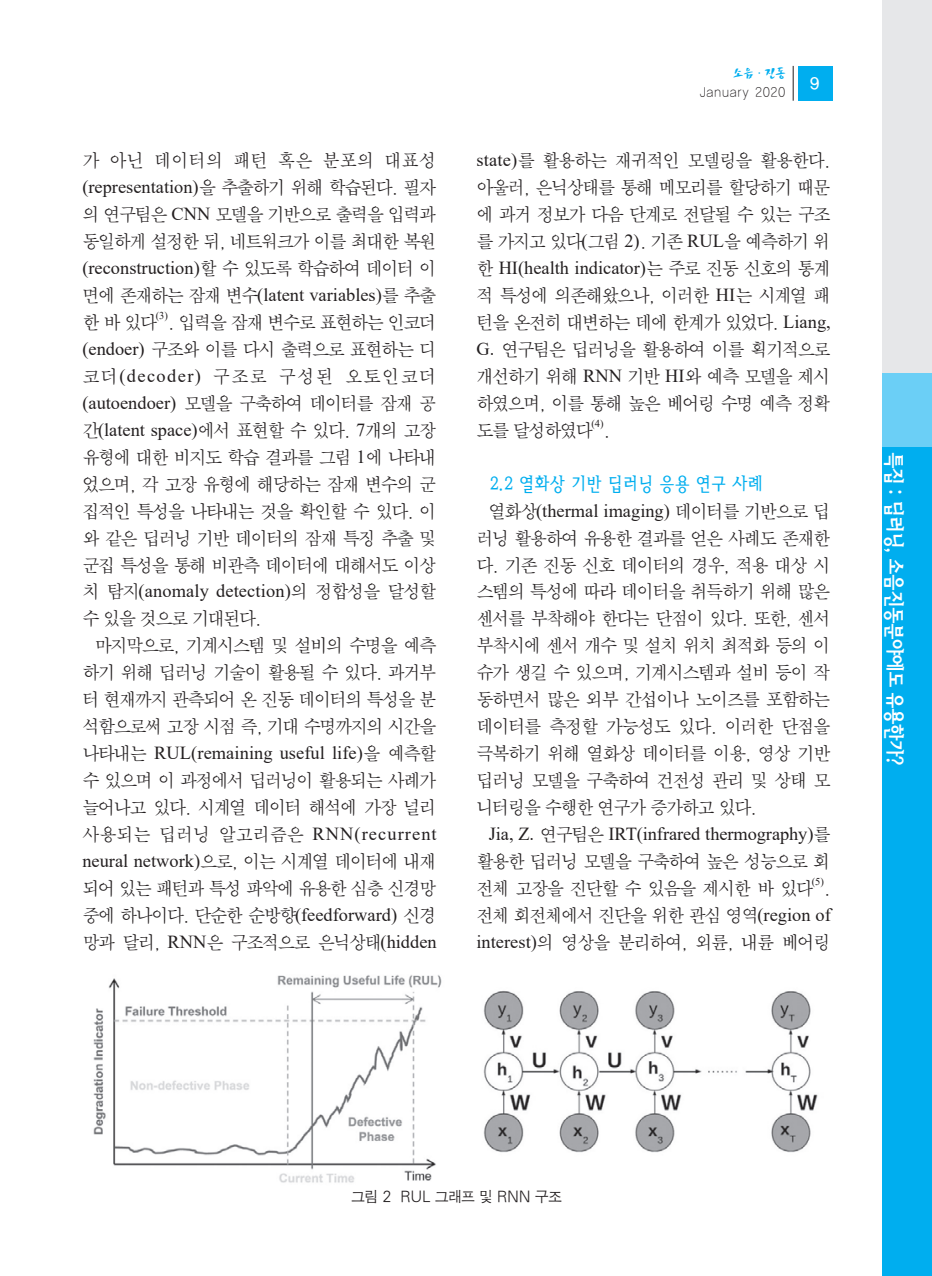
<style>
.page{position:relative;width:932px;height:1276px;background:#fff}
.page>*{position:absolute;margin:0;border:0;box-sizing:border-box;transform-origin:0 0}
.t1{font:21px "Bird M";letter-spacing:-.155em;color:#fff;scale:.9 1}
.t2{font:19.25px "Bird L";letter-spacing:-.115em;color:#00aeef;scale:.9 1}
.t3{font:18.38px/26.9px "SM Amu";letter-spacing:-.1em;color:#231f20;text-align:justify;scale:.95 1}
.t4{font:18.38px "Times New Roman";color:#231f20}
.t5{font:18.38px "Times New Roman";letter-spacing:.06em;color:#231f20}
.t6{font:18.38px "SM Amu";letter-spacing:.065em;color:#231f20;scale:.95 1}
.t7{font:15.75px "YGO13";color:#fff}
.t8{font:14.88px "SM Ago J";letter-spacing:-.065em;color:#231f20;scale:.95 1}
.t9{font:13.12px/18.9px "YGO11";letter-spacing:.005em;color:#231f20;text-align:right;scale:.9 1}
.t10{font:10.5px "Times New Roman";color:#231f20}
.s1{font-family:"Times New Roman"}
.s2{font-family:"SM Amu"}
.s3{font-family:"San Da B";color:#00aeef}
</style>
<div class="page">
<div style="left:797px;top:66px;width:35px;height:35px;background:#00aeef"></div>
<hr style="left:792px;top:66px;width:1px;height:35px;background:#231f20">
<div style="left:882px;top:0;width:50px;height:373px;background:#e6e7e9"></div>
<div style="left:882px;top:373px;width:50px;height:74px;background:#6bcff6"></div>
<div style="left:882px;top:447px;width:50px;height:828px;background:#00aeef"></div>
<img style="left:93px;top:975px;width:725px;height:208px">
<p class="t3" style="left:82px;top:148px;width:374px">가 아닌 데이터의 패턴 혹은 분포의 대표성 <span class="s1">(representation)</span>을 추출하기 위해 학습된다. 필자 의 연구팀은 <span class="s1">CNN</span> 모델을 기반으로 출력을 입력과 동일하게 설정한 뒤, 네트워크가 이를 최대한 복원 <span class="s1">(reconstruction)</span>할 수 있도록 학습하여 데이터 이 면에 존재하는 잠재 변수<span class="s1">(latent variables)</span>를 추출 한바있다</p>
<p class="t10" style="left:156px;top:308px;width:14px">(3)</p>
<p class="t3" style="left:168px;top:310px;width:284px">. 입력을 잠재 변수로 표현하는 인코더</p>
<p class="t3" style="left:82px;top:337px;width:374px"><span class="s1">(endoer)</span> 구조와 이를 다시 출력으로 표현하는 디</p>
<p class="t6" style="left:82px;top:368px;width:374px">코더<span class="s1">(decoder)</span> 구조로 구성된 오토인코더</p>
<p class="t3" style="left:82px;top:391px;width:374px"><span class="s1">(autoendoer)</span> 모델을 구축하여 데이터를 잠재 공</p>
<p class="t3" style="left:82px;top:418px;width:374px">간<span class="s1">(latent space)</span>에서 표현할 수 있다. <span class="s1">7</span>개의 고장</p>
<p class="t3" style="left:82px;top:445px;width:374px">유형에 대한 비지도 학습 결과를 그림 <span class="s1">1</span>에 나타내</p>
<p class="t3" style="left:82px;top:471px;width:374px">었으며, 각 고장 유형에 해당하는 잠재 변수의 군</p>
<p class="t3" style="left:82px;top:498px;width:374px">집적인 특성을 나타내는 것을 확인할 수 있다. 이</p>
<p class="t3" style="left:82px;top:525px;width:374px">와 같은 딥러닝 기반 데이터의 잠재 특징 추출 및</p>
<p class="t3" style="left:82px;top:552px;width:374px">군집 특성을 통해 비관측 데이터에 대해서도 이상</p>
<p class="t4" style="left:82px;top:578px;width:356px"><span class="s2">치 탐지</span>(anomaly detection)<span class="s2">의 정합성을 달성할</span></p>
<p class="t3" style="left:82px;top:606px;width:190px">수 있을 것으로 기대된다.</p>
<p class="t3" style="left:95px;top:633px;width:361px">마지막으로, 기계시스템 및 설비의 수명을 예측</p>
<p class="t3" style="left:82px;top:660px;width:374px">하기 위해 딥러닝 기술이 활용될 수 있다. 과거부</p>
<p class="t3" style="left:82px;top:687px;width:374px">터 현재까지 관측되어 온 진동 데이터의 특성을 분</p>
<p class="t3" style="left:82px;top:714px;width:374px">석함으로써 고장 시점 즉, 기대 수명까지의 시간을</p>
<p class="t4" style="left:82px;top:740px;width:356px"><span class="s2">나타내는</span> RUL(remaining useful life)<span class="s2">을 예측할</span></p>
<p class="t3" style="left:82px;top:768px;width:374px">수 있으며 이 과정에서 딥러닝이 활용되는 사례가</p>
<p class="t3" style="left:82px;top:795px;width:374px">늘어나고 있다. 시계열 데이터 해석에 가장 널리</p>
<p class="t5" style="left:82px;top:821px;width:356px"><span class="s2">사용되는 딥러닝 알고리즘은</span> RNN(recurrent</p>
<p class="t4" style="left:82px;top:848px;width:356px">neural network)<span class="s2">으로, 이는 시계열 데이터에 내재</span></p>
<p class="t3" style="left:82px;top:876px;width:374px">되어 있는 패턴과 특성 파악에 유용한 심층 신경망</p>
<p class="t3" style="left:82px;top:903px;width:374px">중에 하나이다. 단순한 순방향<span class="s1">(feedforward)</span> 신경</p>
<p class="t3" style="left:82px;top:930px;width:374px">망과 달리, <span class="s1">RNN</span>은 구조적으로 은닉상태<span class="s1">(hidden</span></p>
<p class="t9" style="left:699px;top:65px;width:97px"><span class="s3">소음·진동<br></span>January 2020</p>
<p class="t7" style="left:809px;top:76px;width:12px">9</p>
<p class="t3" style="left:476px;top:148px;width:374px"><span class="s1">state)</span>를 활용하는 재귀적인 모델링을 활용한다. 아울러, 은닉상태를 통해 메모리를 할당하기 때문 에 과거 정보가 다음 단계로 전달될 수 있는 구조 를 가지고 있다<span class="s1">(</span>그림 <span class="s1">2)</span>. 기존 <span class="s1">RUL</span>을 예측하기 위 한 <span class="s1">HI(health indicator)</span>는 주로 진동 신호의 통계 적 특성에 의존해왔으나, 이러한 <span class="s1">HI</span>는 시계열 패 턴을 온전히 대변하는 데에 한계가 있었다. <span class="s1">Liang, G.</span> 연구팀은 딥러닝을 활용하여 이를 획기적으로 개선하기 위해 <span class="s1">RNN</span> 기반 <span class="s1">HI</span>와 예측 모델을 제시 하였으며, 이를 통해 높은 베어링 수명 예측 정확 도를 달성하였다</p>
<p class="t10" style="left:591px;top:416px;width:14px">(4)</p>
<p class="t3" style="left:603px;top:418px;width:9px">.</p>
<p class="t2" style="left:489px;top:475px;width:307px">2.2 열화상 기반 딥러닝 응용 연구 사례</p>
<p class="t4" style="left:489px;top:497px;width:343px"><span class="s2">열화상</span>(thermal imaging) <span class="s2">데이터를 기반으로 딥</span></p>
<p class="t3" style="left:476px;top:525px;width:374px">러닝 활용하여 유용한 결과를 얻은 사례도 존재한</p>
<p class="t3" style="left:476px;top:552px;width:374px">다. 기존 진동 신호 데이터의 경우, 적용 대상 시</p>
<p class="t3" style="left:476px;top:579px;width:374px">스템의 특성에 따라 데이터을 취득하기 위해 많은</p>
<p class="t3" style="left:476px;top:606px;width:374px">센서를 부착해야 한다는 단점이 있다. 또한, 센서</p>
<p class="t3" style="left:476px;top:633px;width:374px">부착시에 센서 개수 및 설치 위치 최적화 등의 이</p>
<p class="t3" style="left:476px;top:660px;width:374px">슈가 생길 수 있으며, 기계시스템과 설비 등이 작</p>
<p class="t3" style="left:476px;top:687px;width:374px">동하면서 많은 외부 간섭이나 노이즈를 포함하는</p>
<p class="t3" style="left:476px;top:714px;width:374px">데이터를 측정할 가능성도 있다. 이러한 단점을</p>
<p class="t3" style="left:476px;top:741px;width:374px">극복하기 위해 열화상 데이터를 이용, 영상 기반</p>
<p class="t3" style="left:476px;top:768px;width:374px">딥러닝 모델을 구축하여 건전성 관리 및 상태 모</p>
<p class="t3" style="left:476px;top:795px;width:297px">니터링을 수행한 연구가 증가하고 있다.</p>
<p class="t4" style="left:489px;top:821px;width:343px">Jia, Z. <span class="s2">연구팀은</span> IRT(infrared thermography)<span class="s2">를</span></p>
<p class="t3" style="left:476px;top:849px;width:374px">활용한 딥러닝 모델을 구축하여 높은 성능으로 회</p>
<p class="t3" style="left:476px;top:876px;width:356px">전체 고장을 진단할 수 있음을 제시한 바 있다</p>
<p class="t10" style="left:811px;top:874px;width:14px">(5)</p>
<p class="t3" style="left:476px;top:876px;width:374px;text-indent:347px">. 전체 회전체에서 진단을 위한 관심 영역<span class="s1">(region of interest)</span>의 영상을 분리하여, 외륜, 내륜 베어링</p>
<p class="t1" style="left:903px;top:451px;width:352px;rotate:90deg">특집 : 딥러닝, 소음진동분야에도 유용한가?</p>
<p class="t8" style="left:351px;top:1190px;width:224px">그림 2 RUL 그래프 및 RNN 구조</p>
</div>
